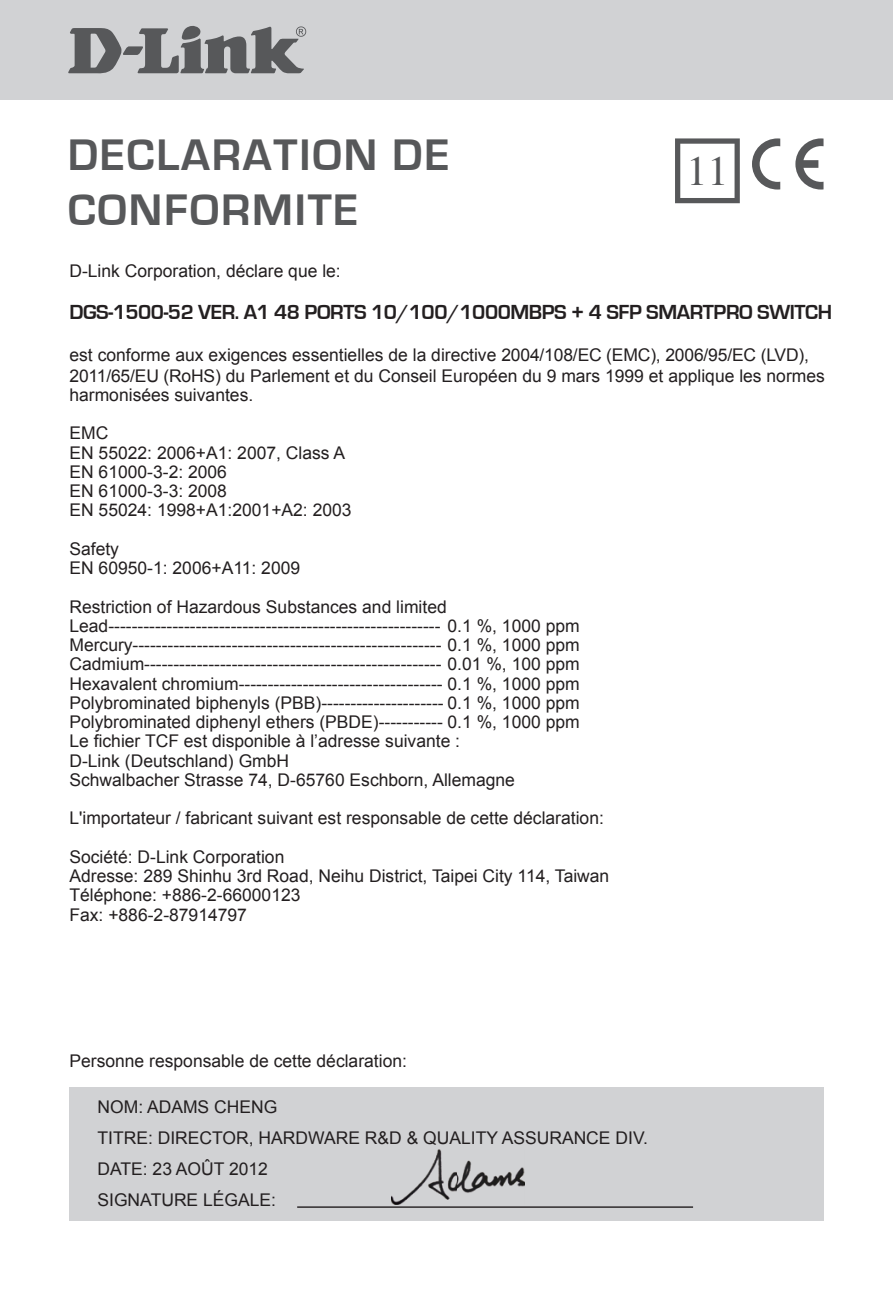
<style>
.page{position:relative;width:893px;height:1290px;background:#fff}
.page>*{position:absolute;margin:0;border:0;box-sizing:border-box;transform-origin:0 0}
.t1{font:700 45.5px/54.6px "Eurostile";letter-spacing:.04em;color:#57585a}
.t2{font:42px "Times";color:#57585a}
.t3{font:700 21px "Eurostile";letter-spacing:-.02em;color:#231f20}
.t4{font:17.5px/19.2px "Arial";color:#231f20}
</style>
<div class="page">
<div style="left:0;top:0;width:893px;height:99px;background:#d1d2d4"></div>
<svg style="left:68px;top:26px;width:238px;height:48px"></svg>
<div style="left:69px;top:1086px;width:754px;height:134px;background:#d1d2d4"></div>
<hr style="left:297px;top:1206px;width:396px;height:2px;background:#231f20">
<img style="left:391px;top:1150px;width:134px;height:54px">
<svg style="left:675px;top:138px;width:65px;height:65px"></svg>
<svg style="left:795px;top:138px;width:28px;height:52px"></svg>
<svg style="left:752px;top:138px;width:28px;height:52px"></svg>
<h1 class="t1" style="left:68px;top:129px;width:383px">DECLARATION DE<br>CONFORMITE</h1>
<h2 class="t2" style="left:686px;top:148px;width:43px">11</h2>
<p class="t4" style="left:69px;top:261px;width:273px">D-Link Corporation, déclare que le:</p>
<p class="t3" style="left:69px;top:301px;width:261px">DGS-1500-52 VER. A1 48 PORTS</p>
<p class="t3" style="left:371px;top:301px;width:302px">10/100/1000MBPS + 4 SFP SMART</p>
<p class="t3" style="left:714px;top:301px;width:120px">PRO SWITCH</p>
<p class="t4" style="left:69px;top:344px;width:757px;line-height:21px">est conforme aux exigences essentielles de la directive 2004/108/EC (EMC), 2006/95/EC (LVD),<br>2011/65/EU (RoHS) du Parlement et du Conseil Européen du 9 mars 1999 et applique les normes</p>
<p class="t4" style="left:69px;top:385px;width:185px">harmonisées suivantes.</p>
<p class="t4" style="left:69px;top:424px;width:284px">EMC<br>EN 55022: 2006+A1: 2007, Class A<br>EN 61000-3-2: 2006<br>EN 61000-3-3: 2008<br>EN 55024: 1998+A1:2001+A2: 2003</p>
<p class="t4" style="left:69px;top:539px;width:232px">Safety<br>EN 60950-1: 2006+A11: 2009</p>
<p class="t4" style="left:69px;top:597px;width:512px">Restriction of Hazardous Substances and limited Lead--------------------------------------------------------- 0.1 %, 1000 ppm Mercury----------------------------------------------------- 0.1 %, 1000 ppm Cadmium--------------------------------------------------- 0.01 %, 100 ppm Hexavalent chromium----------------------------------- 0.1 %, 1000 ppm Polybrominated biphenyls (PBB)--------------------- 0.1 %, 1000 ppm Polybrominated diphenyl ethers (PBDE)----------- 0.1 %, 1000 ppm Le fichier TCF est disponible à l’adresse suivante :<br>D-Link (Deutschland) GmbH<br>Schwalbacher Strasse 74, D-65760 Eschborn, Allemagne</p>
<p class="t4" style="left:69px;top:809px;width:536px">L'importateur / fabricant suivant est responsable de cette déclaration:</p>
<p class="t4" style="left:69px;top:847px;width:541px">Société: D-Link Corporation<br>Adresse: 289 Shinhu 3rd Road, Neihu District, Taipei City 114, Taiwan Téléphone: +886-2-66000123<br>Fax: +886-2-87914797</p>
<p class="t4" style="left:69px;top:1051px;width:339px">Personne responsable de cette déclaration:</p>
<p class="t4" style="left:98px;top:1091px;width:552px;line-height:30.8px">NOM: ADAMS CHENG<br>TITRE: DIRECTOR, HARDWARE R&amp;D &amp; QUALITY ASSURANCE DIV.<br>DATE: 23 Août 2012<br>SIGNATURE LÉGALE:</p>
</div>
